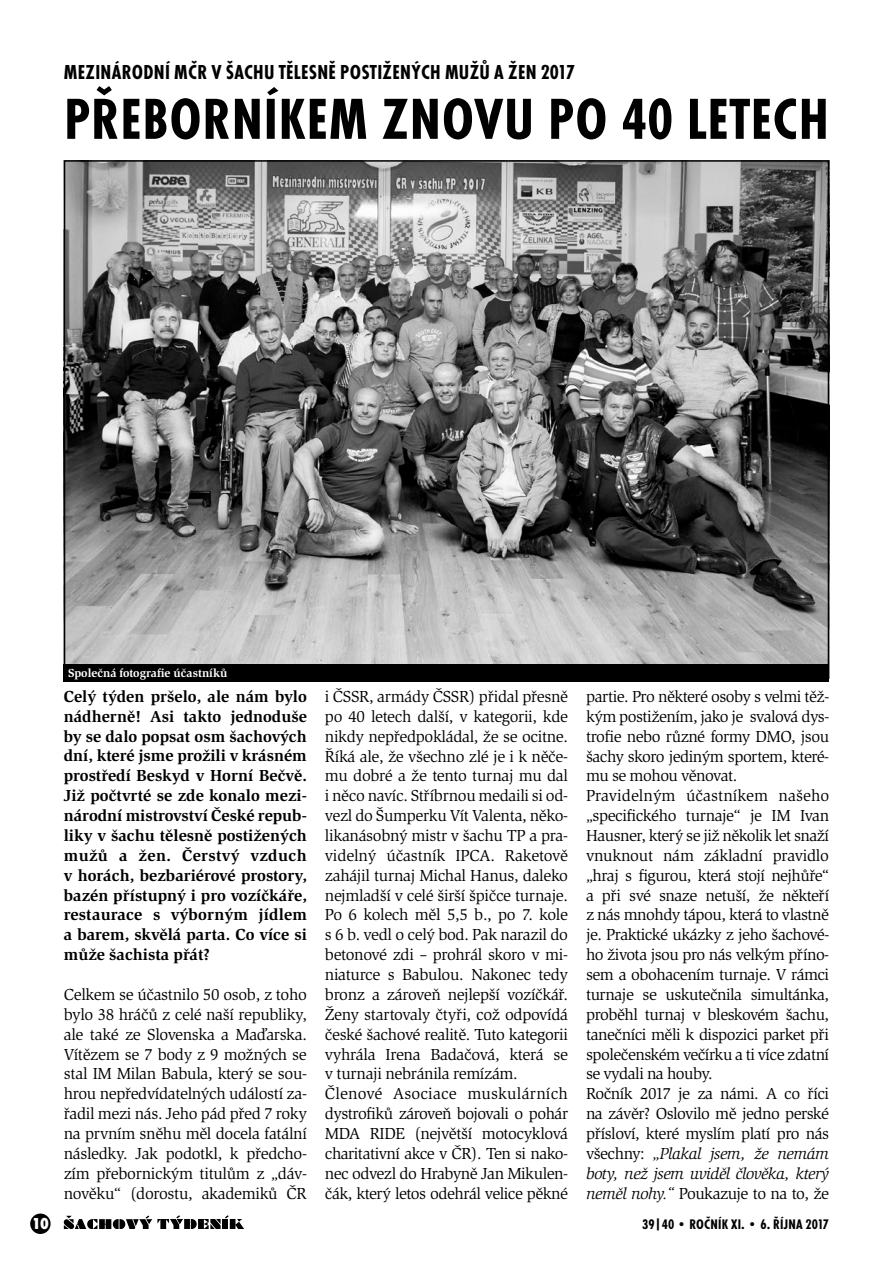
<style>
.page{position:relative;width:893px;height:1263px;background:#fff}
.page>*{position:absolute;margin:0;border:0;box-sizing:border-box;transform-origin:0 0}
.t1{font:700 condensed 60px "Futura TOT";letter-spacing:.015em;color:#000}
.t2{font:700 condensed 21px "Futura TOT";letter-spacing:.015em;color:#000}
.t3{font:16.5px/19.8px "Slimbach Itc TOT";letter-spacing:-.025em;color:#000}
.t4{font:700 16.5px/19.8px "Slimbach Itc TOT";color:#000;text-align:justify}
.t5{font:16.5px "Futura TOT Extr Bold Cond";color:#fff}
.t6{font:700 condensed 14.4px "Futura TOT";letter-spacing:.015em;color:#000}
.t7{font:700 12px "Slimbach Itc TOT";color:#fff}
.s1{font-style:italic}
</style>
<div class="page">
<div style="left:30px;top:1213px;width:21px;height:21px;background:#000;border-radius:50%"></div>
<svg style="left:64px;top:1215px;width:180px;height:14px"></svg>
<img style="left:67px;top:163px;width:759px;height:501px">
<div style="left:64px;top:664px;width:765px;height:17px;background:#000"></div>
<p class="t2" style="left:64px;top:60px;width:513px">MEZINÁRODNÍ MČR V ŠACHU TĚLESNĚ POSTIŽENÝCH MUŽŮ A ŽEN 2017</p>
<h1 class="t1" style="left:64px;top:84px;width:766px">PŘEBORNÍKEM ZNOVU PO 40 LETECH</h1>
<p class="t7" style="left:68px;top:666px;width:161px">Společná fotografie účastníků</p>
<p class="t4" style="left:64px;top:687px;width:245px">Celý týden pršelo, ale nám bylo nádherně! Asi takto jednoduše by se dalo popsat osm šachových dní, které jsme prožili v krásném prostředí Beskyd v Horní Bečvě.<br>Již počtvrté se zde konalo mezi&shy;národní mistrovství České repub&shy;liky v šachu tělesně postižených mužů a žen. Čerstvý vzduch v horách, bezbariérové prostory, bazén přístupný i pro vozíčkáře, restaurace s výborným jídlem a barem, skvělá parta. Co více si může šachista přát?</p>
<p class="t3" style="left:64px;top:984px;width:245px;text-align:justify">Celkem se účastnilo 50 osob, z toho bylo 38 hráčů z celé naší republiky, ale také ze Slovenska a Maďarska.<br>Vítězem se 7 body z 9 možných se stal IM Milan Babula, který se sou&shy;hrou nepředvídatelných událostí za&shy;řadil mezi nás. Jeho pád před 7 roky na prvním sněhu měl docela fatální následky. Jak podotkl, k předcho&shy;zím přebornickým titulům z „dáv&shy;nověku“ (dorostu, akademiků ČR</p>
<p class="t3" style="left:325px;top:687px;width:245px">i ČSSR, armády ČSSR) přidal přesně po 40 letech další, v kategorii, kde nikdy nepředpokládal, že se ocitne.<br>Říká ale, že všechno zlé je i k něče&shy;mu dobré a že tento turnaj mu dal i něco navíc. Stříbrnou medaili si od&shy;vezl do Šumperku Vít Valenta, něko&shy;likanásobný mistr v šachu TP a pra&shy;videlný účastník IPCA. Raketově zahájil turnaj Michal Hanus, daleko nejmladší v celé širší špičce turnaje.<br>Po 6 kolech měl 5,5 b., po 7. kole s 6 b. vedl o celý bod. Pak narazil do betonové zdi – prohrál skoro v mi&shy;niaturce s Babulou. Nakonec tedy bronz a zároveň nejlepší vozíčkář.<br>Ženy startovaly čtyři, což odpovídá české šachové realitě. Tuto kategorii vyhrála Irena Badačová, která se v turnaji nebránila remízám.<br>Členové Asociace muskulárních dystrofiků zároveň bojovali o pohár MDA RIDE (největší motocyklová charitativní akce v ČR). Ten si nako&shy;nec odvezl do Hrabyně Jan Mikulen&shy;čák, který letos odehrál velice pěkné</p>
<p class="t3" style="left:586px;top:687px;width:245px">partie. Pro některé osoby s velmi těž&shy;kým postižením, jako je svalová dys&shy;trofie nebo různé formy DMO, jsou šachy skoro jediným sportem, které&shy;mu se mohou věnovat.<br>Pravidelným účastníkem našeho „specifického turnaje“ je IM Ivan Hausner, který se již několik let snaží vnuknout nám základní pravidlo „hraj s figurou, která stojí nejhůře“ a při své snaze netuší, že někteří z nás mnohdy tápou, která to vlastně je. Praktické ukázky z jeho šachové&shy;ho života jsou pro nás velkým příno&shy;sem a obohacením turnaje. V rámci turnaje se uskutečnila simultánka, proběhl turnaj v bleskovém šachu, tanečníci měli k dispozici parket při společenském večírku a ti více zdatní se vydali na houby.<br>Ročník 2017 je za námi. A co říci na závěr? Oslovilo mě jedno perské přísloví, které myslím platí pro nás všechny: <span class="s1">„Plakal jsem, že nemám boty, než jsem uviděl člověka, který neměl nohy.“</span> Poukazuje to na to, že</p>
<p class="t5" style="left:32px;top:1214px;width:18px">10</p>
<p class="t6" style="left:642px;top:1216px;width:189px">39|40 • ROČNÍK XI. • 6. ŘÍJNA 2017</p>
</div>
